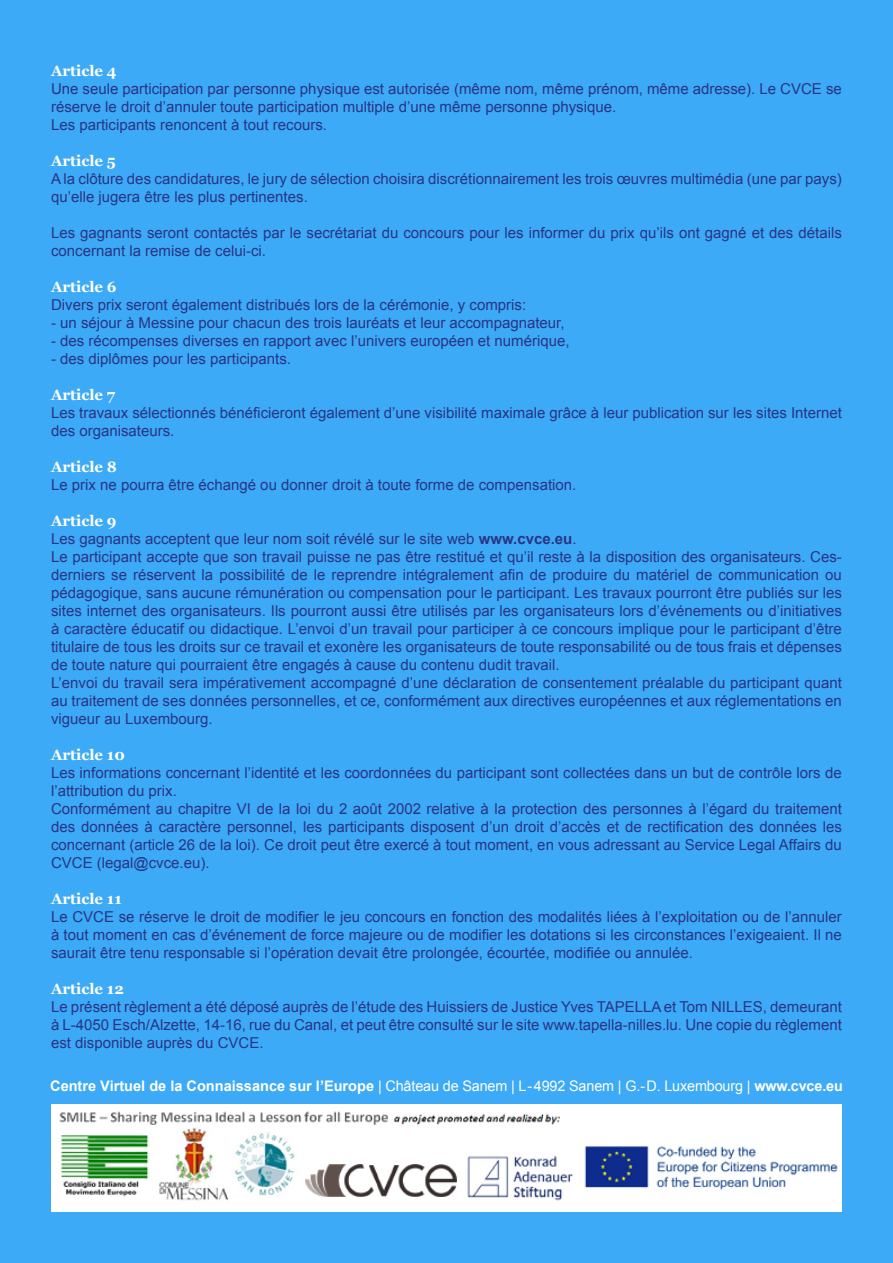
<style>
.page{position:relative;width:893px;height:1263px;background:#3caaf7}
.page>*{position:absolute;margin:0;border:0;box-sizing:border-box;transform-origin:0 0}
.t1{font:15px/18px "Arial";color:#283583}
.t2{font:700 15px "Georgia";color:#fff}
.t3{font:700 14.55px "Arial";color:#fff}
.s1{font-weight:700}
.s2{font-weight:400}
</style>
<div class="page">
<div style="left:51px;top:1104px;width:791px;height:108px;background:#fff"></div>
<img style="left:59px;top:1111px;width:779px;height:90px">
<div style="left:299px;top:1153px;width:159px;height:52px;background:#fff"></div>
<img style="left:305px;top:1164px;width:151px;height:32px">
<p class="t2" style="left:51px;top:62px;width:67px">Article 4</p>
<p class="t1" style="left:51px;top:80px;width:792px">Une seule participation par personne physique est autorisée (même nom, même prénom, même adresse). Le CVCE se réserve le droit d’annuler toute participation multiple d’une même personne physique.<br>Les participants renoncent à tout recours.</p>
<p class="t2" style="left:51px;top:152px;width:66px">Article 5</p>
<p class="t1" style="left:51px;top:170px;width:792px">A la clôture des candidatures, le jury de sélection choisira discrétionnairement les trois œuvres multimédia (une par pays) qu’elle jugera être les plus pertinentes.</p>
<p class="t1" style="left:51px;top:224px;width:792px">Les gagnants seront contactés par le secrétariat du concours pour les informer du prix qu’ils ont gagné et des détails concernant la remise de celui-ci.</p>
<p class="t2" style="left:51px;top:278px;width:67px">Article 6</p>
<p class="t1" style="left:51px;top:296px;width:477px">Divers prix seront également distribués lors de la cérémonie, y compris:</p>
<p class="t1" style="left:51px;top:314px;width:515px">- un séjour à Messine pour chacun des trois lauréats et leur accompagnateur,</p>
<p class="t1" style="left:51px;top:332px;width:520px">- des récompenses diverses en rapport avec l’univers européen et numérique,</p>
<p class="t1" style="left:51px;top:350px;width:242px">- des diplômes pour les participants.</p>
<p class="t2" style="left:51px;top:386px;width:66px">Article 7</p>
<p class="t1" style="left:51px;top:404px;width:792px">Les travaux sélectionnés bénéficieront également d’une visibilité maximale grâce à leur publication sur les sites Internet des organisateurs.</p>
<p class="t2" style="left:51px;top:458px;width:68px">Article 8</p>
<p class="t1" style="left:51px;top:476px;width:527px">Le prix ne pourra être échangé ou donner droit à toute forme de compensation.</p>
<p class="t2" style="left:51px;top:512px;width:67px">Article 9</p>
<p class="t1" style="left:51px;top:530px;width:792px">Les gagnants acceptent que leur nom soit révélé sur le site web <span class="s1">www.cvce.eu</span>.<br>Le participant accepte que son travail puisse ne pas être restitué et qu’il reste à la disposition des organisateurs. Ces&shy;derniers se réservent la possibilité de le reprendre intégralement afin de produire du matériel de communication ou pédagogique, sans aucune rémunération ou compensation pour le participant. Les travaux pourront être publiés sur les sites internet des organisateurs. Ils pourront aussi être utilisés par les organisateurs lors d’événements ou d’initiatives à caractère éducatif ou didactique. L’envoi d’un travail pour participer à ce concours implique pour le participant d’être titulaire de tous les droits sur ce travail et exonère les organisateurs de toute responsabilité ou de tous frais et dépenses de toute nature qui pourraient être engagés à cause du contenu dudit travail.<br>L’envoi du travail sera impérativement accompagné d’une déclaration de consentement préalable du participant quant au traitement de ses données personnelles, et ce, conformément aux directives européennes et aux réglementations en vigueur au Luxembourg.</p>
<p class="t2" style="left:51px;top:746px;width:75px">Article 10</p>
<p class="t1" style="left:51px;top:764px;width:792px">Les informations concernant l’identité et les coordonnées du participant sont collectées dans un but de contrôle lors de l’attribution du prix.<br>Conformément au chapitre VI de la loi du 2 août 2002 relative à la protection des personnes à l’égard du traitement des données à caractère personnel, les participants disposent d’un droit d’accès et de rectification des données les concernant (article 26 de la loi). Ce droit peut être exercé à tout moment, en vous adressant au Service Legal Affairs du CVCE (legal@cvce.eu).</p>
<p class="t2" style="left:51px;top:890px;width:72px">Article 11</p>
<p class="t1" style="left:51px;top:908px;width:792px;text-align:justify">Le CVCE se réserve le droit de modifier le jeu concours en fonction des modalités liées à l’exploitation ou de l’annuler à tout moment en cas d’événement de force majeure ou de modifier les dotations si les circonstances l’exigeaient. Il ne saurait être tenu responsable si l’opération devait être prolongée, écourtée, modifiée ou annulée.</p>
<p class="t2" style="left:51px;top:980px;width:74px">Article 12</p>
<p class="t1" style="left:51px;top:998px;width:792px;text-align:justify">Le présent règlement a été déposé auprès de l’étude des Huissiers de Justice Yves TAPELLA et Tom NILLES, demeurant à L-4050 Esch/Alzette, 14-16, rue du Canal, et peut être consulté sur le site www.tapella-nilles.lu. Une copie du règlement est disponible auprès du CVCE.</p>
<p class="t3" style="left:50px;top:1076px;width:794px">Centre Virtuel de la Connaissance sur l’Europe <span class="s2">| Château de Sanem | L - 4992 Sanem | G.-D. Luxembourg |</span> www.cvce.eu</p>
</div>
